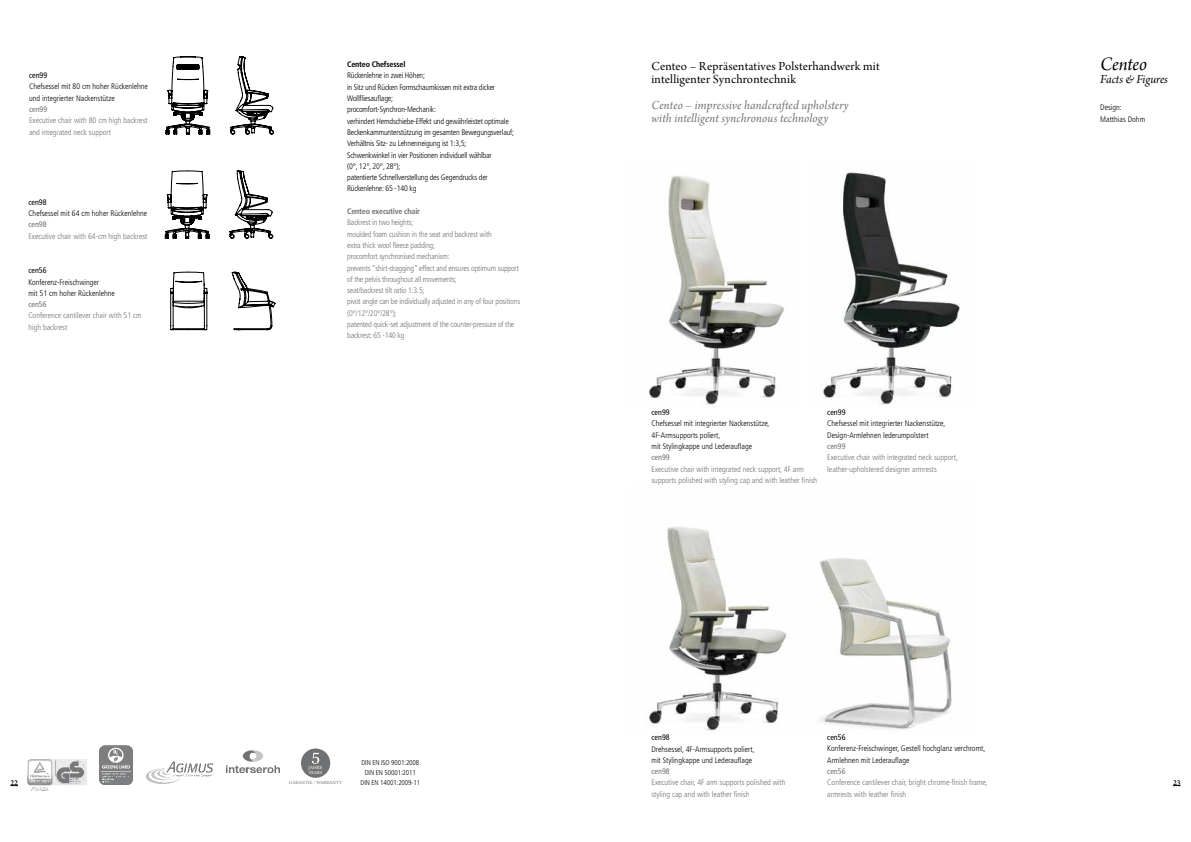
<style>
.page{position:relative;width:1191px;height:842px;background:#fff}
.page>*{position:absolute;margin:0;border:0;box-sizing:border-box;transform-origin:0 0}
.t1{font:20px "Arno Pro Italic Subhead";color:#000}
.t2{font:13px/13px "Arno Pro Italic Subhead";letter-spacing:.01em;color:#707172}
.t3{font:13px/13px "Arno Pro Subhead";letter-spacing:.015em;color:#000}
.t4{font:13px "Arno Pro Italic Subhead";letter-spacing:-.02em;color:#000}
.t5{font:300 condensed 8px/11.3px "Frutiger";color:#000}
.t6{font:300 condensed 8px/11.3px "Frutiger";color:#707172}
.t7{font:300 condensed 8px/11.3px "Frutiger";letter-spacing:-.02em;color:#000}
.t8{font:300 condensed 8px/11.3px "Frutiger";letter-spacing:-.02em;color:#707172}
.t9{font:condensed 8px "Frutiger";color:#000}
.t10{font:condensed 8px "Frutiger";color:#707172}
.t11{font:700 condensed 8px "Frutiger";letter-spacing:-.02em;color:#707172}
.t12{font:700 condensed 8px "Frutiger";letter-spacing:-.02em;color:#000}
.t13{font:8px "Arno Pro Smbd Subhead";color:#000}
.t14{font:300 condensed 7px/10px "Frutiger";letter-spacing:-.01em;color:#000;text-align:center}
.t15{font:5px "Arno Pro Subhead";letter-spacing:.015em;color:#707172}
.t16{font:5px/5px "Arno Pro Subhead";letter-spacing:.01em;color:#fff}
</style>
<div class="page">
<img style="left:100px;top:746px;width:32px;height:38px">
<img style="left:146px;top:762px;width:67px;height:22px">
<img style="left:28px;top:760px;width:58px;height:31px">
<img style="left:227px;top:750px;width:52px;height:23px">
<svg style="left:165px;top:171px;width:44px;height:68px"></svg>
<svg style="left:230px;top:171px;width:43px;height:68px"></svg>
<svg style="left:166px;top:57px;width:44px;height:77px"></svg>
<svg style="left:230px;top:57px;width:44px;height:77px"></svg>
<svg style="left:170px;top:272px;width:37px;height:58px"></svg>
<svg style="left:232px;top:272px;width:43px;height:58px"></svg>
<img style="left:823px;top:172px;width:137px;height:233px">
<img style="left:649px;top:526px;width:138px;height:206px">
<img style="left:649px;top:175px;width:135px;height:230px">
<img style="left:820px;top:558px;width:132px;height:172px">
<div style="left:301px;top:748px;width:29px;height:30px;background:#707172;border-radius:50%"></div>
<svg style="left:312px;top:753px;width:7px;height:11px"></svg>
<p class="t9" style="left:29px;top:71px;width:20px">cen99</p>
<p class="t5" style="left:29px;top:81px;width:120px">Chefsessel mit 80 cm hoher Rückenlehne und integrierter Nackenstütze</p>
<p class="t10" style="left:29px;top:104px;width:20px">cen99</p>
<p class="t6" style="left:29px;top:115px;width:120px">Executive chair with 80 cm high backrest and integrated neck support</p>
<p class="t9" style="left:28px;top:197px;width:20px">cen98</p>
<p class="t5" style="left:28px;top:208px;width:120px">Chefsessel mit 64 cm hoher Rückenlehne</p>
<p class="t10" style="left:28px;top:220px;width:20px">cen98</p>
<p class="t6" style="left:28px;top:230px;width:121px">Executive chair with 64-cm high backrest</p>
<p class="t9" style="left:28px;top:266px;width:20px">cen56</p>
<p class="t5" style="left:28px;top:276px;width:88px">Konferenz-Freischwinger<br>mit 51 cm hoher Rückenlehne</p>
<p class="t10" style="left:28px;top:300px;width:20px">cen56</p>
<p class="t6" style="left:28px;top:310px;width:115px">Conference cantilever chair with 51 cm high backrest</p>
<p class="t12" style="left:347px;top:60px;width:60px">Centeo Chefsessel</p>
<p class="t7" style="left:347px;top:70px;width:168px">Rückenlehne in zwei Höhen;<br>in Sitz und Rücken Formschaumkissen mit extra dicker Wollfliesauflage;<br>procomfort-Synchron-Mechanik:<br>verhindert Hemdschiebe-Effekt und gewährleistet optimale Beckenkammunterstützung im gesamten Bewegungsverlauf; Verhältnis Sitz- zu Lehnenneigung ist 1:3,5;<br>Schwenkwinkel in vier Positionen individuell wählbar<br>(0°, 12°, 20°, 28°);<br>patentierte Schnellverstellung des Gegendrucks der Rückenlehne: 65 -140 kg</p>
<p class="t11" style="left:347px;top:206px;width:74px">Centeo executive chair</p>
<p class="t8" style="left:347px;top:217px;width:175px">Backrest in two heights;<br>moulded foam cushion in the seat and backrest with<br>extra thick wool fleece padding;<br>procomfort synchronised mechanism:<br>prevents “shirt-dragging” effect and ensures optimum support of the pelvis throughout all movements;<br>seat/backrest tilt ratio 1:3.5;<br>pivot angle can be individually adjusted in any of four positions (0°/12°/20°/28°);<br>patented quick-set adjustment of the counter-pressure of the backrest: 65 -140 kg</p>
<h2 class="t3" style="left:651px;top:61px;width:230px">Centeo – Repräsentatives Polsterhandwerk mit intelligenter Synchrontechnik</h2>
<h2 class="t2" style="left:651px;top:100px;width:200px">Centeo – impressive handcrafted upholstery with intelligent synchronous technology</h2>
<p class="t9" style="left:651px;top:408px;width:20px">cen99</p>
<p class="t5" style="left:651px;top:418px;width:119px">Chefsessel mit integrierter Nackenstütze,<br>4F-Armsupports poliert,<br>mit Stylingkappe und Lederauflage</p>
<p class="t10" style="left:651px;top:453px;width:20px">cen99</p>
<p class="t6" style="left:651px;top:463px;width:167px">Executive chair with integrated neck support, 4F arm supports polished with styling cap and with leather finish</p>
<p class="t9" style="left:827px;top:408px;width:20px">cen99</p>
<p class="t5" style="left:827px;top:418px;width:119px">Chefsessel mit integrierter Nackenstütze,<br>Design-Armlehnen lederumpolstert</p>
<p class="t10" style="left:827px;top:441px;width:20px">cen99</p>
<p class="t6" style="left:827px;top:452px;width:132px">Executive chair with integrated neck support, leather-upholstered designer armrests</p>
<h1 class="t1" style="left:1100px;top:52px;width:48px">Centeo</h1>
<h2 class="t4" style="left:1100px;top:71px;width:69px">Facts &amp; Figures</h2>
<p class="t5" style="left:1100px;top:102px;width:46px">Design:<br>Matthias Dohm</p>
<p class="t9" style="left:827px;top:733px;width:20px">cen56</p>
<p class="t5" style="left:827px;top:743px;width:159px">Konferenz-Freischwinger, Gestell hochglanz verchromt,<br>Armlehnen mit Lederauflage</p>
<p class="t10" style="left:827px;top:767px;width:20px">cen56</p>
<p class="t6" style="left:827px;top:777px;width:162px">Conference cantilever chair, bright chrome-finish frame, armrests with leather finish</p>
<p class="t9" style="left:651px;top:733px;width:20px">cen98</p>
<p class="t5" style="left:651px;top:743px;width:105px">Drehsessel, 4F-Armsupports poliert, mit Stylingkappe und Lederauflage</p>
<p class="t10" style="left:651px;top:767px;width:20px">cen98</p>
<p class="t6" style="left:651px;top:777px;width:135px">Executive chair, 4F arm supports polished with styling cap and with leather finish</p>
<p class="t14" style="left:360px;top:757px;width:61px">DIN EN ISO 9001:2008<br>DIN EN 50001:2011<br>DIN EN 14001:2009-11</p>
<p class="t16" style="left:308px;top:765px;width:15px">Jahre<br>Years</p>
<p class="t15" style="left:289px;top:780px;width:54px">Garantie / Warranty</p>
<p class="t13" style="left:10px;top:778px;width:9px">22</p>
<p class="t13" style="left:1173px;top:778px;width:9px">23</p>
</div>
